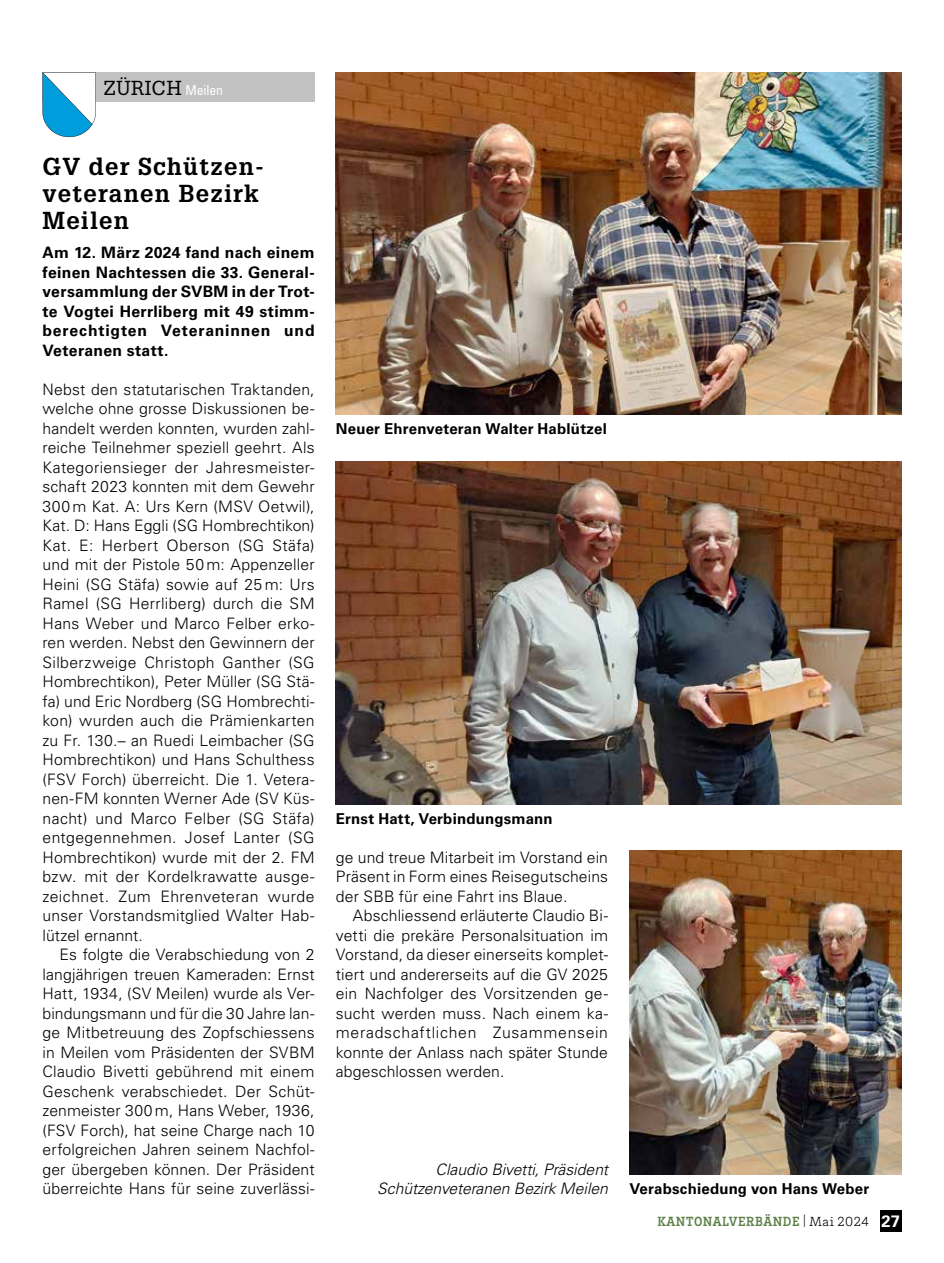
<style>
.page{position:relative;width:944px;height:1263px;background:#fff}
.page>*{position:absolute;margin:0;border:0;box-sizing:border-box;transform-origin:0 0}
.t1{font:700 24px/27px "Glypha LT Std";letter-spacing:.05em;color:#000}
.t2{font:19.8px "Glypha LT Std";letter-spacing:.02em;color:#000}
.t3{font:300 15.75px/19.5px "Univers LT Std";letter-spacing:.005em;color:#000;text-align:justify}
.t4{font:700 15.75px/19.5px "Univers LT Std";letter-spacing:.045em;color:#000;text-align:justify}
.t5{font:italic 300 15.75px/19.5px "Univers LT Std";color:#000;text-align:right}
.t6{font:700 15px "Univers LT Std";letter-spacing:.015em;color:#000}
.t7{font:700 13.65px "Brix Slab";letter-spacing:.045em;color:#5e8149;scale:.93 1}
.s1{font-family:"Univers LT Std";font-stretch:condensed;font-size:13.65px;color:#fff}
.s2{font-weight:300;font-size:13.5px;color:#000}
.s3{font-family:"Univers LT Std";font-size:16.5px;color:#fff}
</style>
<div class="page">
<div style="left:880px;top:1210px;width:21px;height:21px;background:#000"></div>
<div style="left:43px;top:72px;width:272px;height:30px;background:#c3c2c2"></div>
<svg style="left:43px;top:72px;width:53px;height:65px"></svg>
<hr style="left:43px;top:72px;width:1px;height:40px;background:#000">
<img style="left:336px;top:461px;width:565px;height:343px">
<img style="left:336px;top:72px;width:565px;height:342px">
<img style="left:629px;top:851px;width:272px;height:323px">
<p class="t2" style="left:104px;top:76px;width:121px">ZÜRICH <span class="s1">Meilen</span></p>
<h1 class="t1" style="left:43px;top:153px;width:223px">GV der Schützen&shy;veteranen Bezirk<br>Meilen</h1>
<p class="t4" style="left:43px;top:243px;width:274px">Am 12. März 2024 fand nach einem feinen Nachtessen die 33. General&shy;versammlung der SVBM in der Trot&shy;te Vogtei Herrliberg mit 49 stimm&shy;berechtigten Veteraninnen und Veteranen statt.</p>
<p class="t3" style="left:43px;top:379px;width:274px">Nebst den statutarischen Traktanden, welche ohne grosse Diskussionen be&shy;handelt werden konnten, wurden zahl&shy;reiche Teilnehmer speziell geehrt. Als Kategoriensieger der Jahresmeister&shy;schaft 2023 konnten mit dem Gewehr 300 m Kat. A: Urs Kern (MSV Oetwil), Kat. D: Hans Eggli (SG Hombrechtikon)<br>Kat. E: Herbert Oberson (SG Stäfa) und mit der Pistole 50 m: Appenzeller Heini (SG Stäfa) sowie auf 25 m: Urs Ramel (SG Herrliberg) durch die SM Hans Weber und Marco Felber erko&shy;ren werden. Nebst den Gewinnern der Silberzweige Christoph Ganther (SG Hombrechtikon), Peter Müller (SG Stä&shy;fa) und Eric Nordberg (SG Hombrechti&shy;kon) wurden auch die Prämienkarten zu Fr. 130.– an Ruedi Leimbacher (SG Hombrechtikon) und Hans Schulthess (FSV Forch) überreicht. Die 1. Vetera&shy;nen-FM konnten Werner Ade (SV Küs&shy;nacht) und Marco Felber (SG Stäfa) entgegennehmen. Josef Lanter (SG Hombrechtikon) wurde mit der 2. FM bzw. mit der Kordelkrawatte ausge&shy;zeichnet. Zum Ehrenveteran wurde unser Vorstandsmitglied Walter Hab&shy;lützel ernannt.</p>
<p class="t3" style="left:43px;top:945px;width:274px;text-indent:17px">Es folgte die Verabschiedung von 2 langjährigen treuen Kameraden: Ernst Hatt, 1934, (SV Meilen) wurde als Ver&shy;bindungsmann und für die 30 Jahre lan&shy;ge Mitbetreuung des Zopfschiessens in Meilen vom Präsidenten der SVBM Claudio Bivetti gebührend mit einem Geschenk verabschiedet. Der Schüt&shy;zenmeister 300m, Hans Weber, 1936, (FSV Forch), hat seine Charge nach 10 erfolgreichen Jahren seinem Nachfol&shy;ger übergeben können. Der Präsident überreichte Hans für seine zuverlässi-</p>
<p class="t6" style="left:336px;top:419px;width:272px">Neuer Ehrenveteran Walter Hablützel</p>
<p class="t6" style="left:336px;top:809px;width:218px">Ernst Hatt, Verbindungsmann</p>
<p class="t3" style="left:336px;top:847px;width:274px">ge und treue Mitarbeit im Vorstand ein Präsent in Form eines Reisegutscheins der SBB für eine Fahrt ins Blaue.</p>
<p class="t3" style="left:336px;top:906px;width:274px;text-indent:17px">Abschliessend erläuterte Claudio Bi&shy;vetti die prekäre Personalsituation im Vorstand, da dieser einerseits komplet&shy;tiert und andererseits auf die GV 2025 ein Nachfolger des Vorsitzenden ge&shy;sucht werden muss. Nach einem ka&shy;meradschaftlichen Zusammensein konnte der Anlass nach später Stunde abgeschlossen werden.</p>
<p class="t5" style="left:377px;top:1159px;width:232px">Claudio Bivetti, Präsident<br>Schützenveteranen Bezirk Meilen</p>
<p class="t6" style="left:629px;top:1180px;width:241px">Verabschiedung von Hans Weber</p>
<p class="t7" style="left:658px;top:1212px;width:262px">KANTONALVERBÄNDE <span class="s2">| Mai 2024</span> <span class="s3">27</span></p>
</div>
